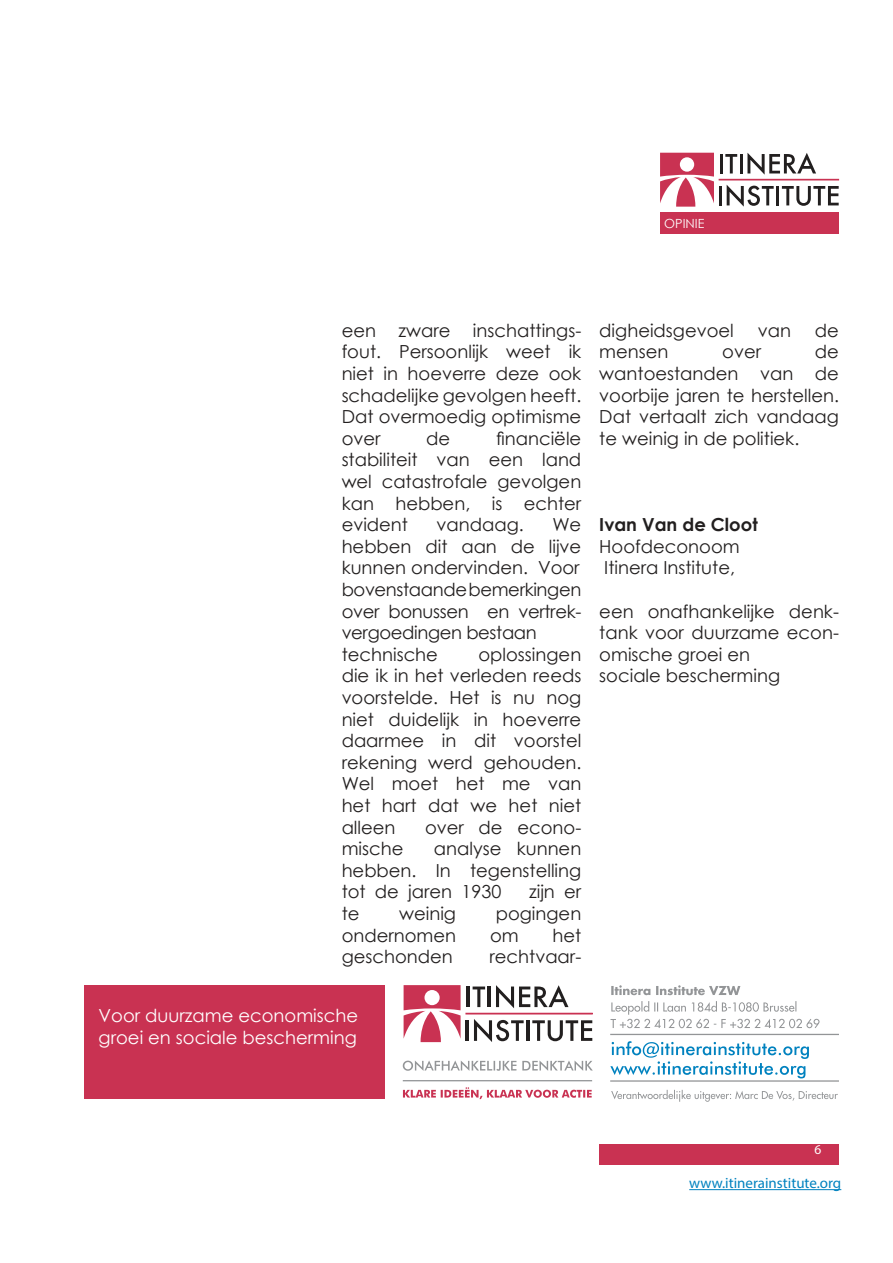
<style>
.page{position:relative;width:893px;height:1263px;background:#fff}
.page>*{position:absolute;margin:0;border:0;box-sizing:border-box;transform-origin:0 0}
.t1{font:18px/21.6px "Century Gothic";color:#221f1f;text-align:justify}
.t2{font:18px/21.6px "Century Gothic";letter-spacing:-.02em;color:#221f1f}
.t3{font:18px/21.6px "Century Gothic";color:#fff}
.t4{font:700 18px "Century Gothic";color:#221f1f}
.t5{font:15px "Myriad Pro";color:#0082bf}
.t6{font:13.5px "Myriad Pro";color:#fff}
.t7{font:12.6px "Century Gothic";color:#fff}
</style>
<div class="page">
<div style="left:599px;top:1144px;width:240px;height:21px;background:#c93252"></div>
<hr style="left:689px;top:1189px;width:152px;height:1px;background:#0082bf">
<div style="left:84px;top:985px;width:300px;height:114px;background:#c93252"></div>
<hr style="left:610px;top:1080px;width:229px;height:2px;background:#939597">
<hr style="left:610px;top:1034px;width:229px;height:1px;background:#939597">
<svg style="left:611px;top:1090px;width:227px;height:12px"></svg>
<svg style="left:610px;top:1041px;width:199px;height:37px"></svg>
<svg style="left:610px;top:1001px;width:209px;height:27px"></svg>
<svg style="left:611px;top:985px;width:129px;height:10px"></svg>
<svg style="left:404px;top:985px;width:57px;height:57px"></svg>
<hr style="left:467px;top:986px;width:3px;height:21px;background:#221f1f">
<svg style="left:473px;top:986px;width:12px;height:21px"></svg>
<hr style="left:488px;top:986px;width:3px;height:21px;background:#221f1f">
<svg style="left:496px;top:985px;width:72px;height:23px"></svg>
<hr style="left:466px;top:1020px;width:3px;height:21px;background:#221f1f">
<svg style="left:474px;top:1019px;width:50px;height:23px"></svg>
<hr style="left:526px;top:1020px;width:3px;height:21px;background:#221f1f">
<svg style="left:532px;top:1020px;width:60px;height:21px"></svg>
<div style="left:466px;top:1013px;width:127px;height:1px;border:1px solid #c93252"></div>
<hr style="left:403px;top:1080px;width:189px;height:1px;background:#939597">
<svg style="left:403px;top:1060px;width:190px;height:11px"></svg>
<svg style="left:403px;top:1087px;width:189px;height:12px"></svg>
<svg style="left:660px;top:153px;width:54px;height:54px"></svg>
<hr style="left:720px;top:154px;width:3px;height:19px;background:#221f1f">
<svg style="left:725px;top:154px;width:12px;height:19px"></svg>
<hr style="left:740px;top:154px;width:3px;height:19px;background:#221f1f">
<svg style="left:747px;top:153px;width:69px;height:22px"></svg>
<hr style="left:719px;top:186px;width:3px;height:19px;background:#221f1f">
<svg style="left:727px;top:185px;width:47px;height:22px"></svg>
<hr style="left:776px;top:186px;width:3px;height:19px;background:#221f1f">
<svg style="left:782px;top:186px;width:57px;height:20px"></svg>
<div style="left:719px;top:179px;width:120px;height:1px;border:1px solid #c93252"></div>
<div style="left:660px;top:212px;width:179px;height:22px;background:#c93252"></div>
<p class="t7" style="left:664px;top:218px;width:42px">OPINIE</p>
<p class="t1" style="left:342px;top:321px;width:241px">een zware inschattings&shy;fout. Persoonlijk weet ik niet in hoeverre deze ook schadelijke gevolgen heeft.<br>Dat overmoedig optimisme over</p>
<p class="t1" style="left:342px;top:427px;width:241px;text-indent:154px">financiële stabiliteit van een land wel catastrofale gevolgen kan hebben, is echter evident</p>
<p class="t1" style="left:426px;top:427px;width:26px">de</p>
<p class="t1" style="left:437px;top:515px;width:89px">vandaag.</p>
<p class="t2" style="left:342px;top:515px;width:241px;text-indent:211px">We hebben dit aan de lijve kunnen ondervinden. Voor bovenstaande bemerkingen over bonussen en vertrek&shy;vergoedingen bestaan technische</p>
<p class="t1" style="left:342px;top:645px;width:241px;text-indent:137px">oplossingen die ik in het verleden reeds voorstelde. Het is nu nog niet duidelijk in hoeverre daarmee in dit voorstel rekening werd gehouden.<br>Wel moet het me van het hart dat we het niet alleen</p>
<p class="t1" style="left:425px;top:818px;width:158px">over de econo-</p>
<p class="t1" style="left:342px;top:839px;width:63px">mische</p>
<p class="t1" style="left:342px;top:839px;width:241px;text-indent:92px">analyse kunnen hebben. In tegenstelling tot de jaren 1930</p>
<p class="t1" style="left:529px;top:882px;width:54px">zijn er</p>
<p class="t1" style="left:342px;top:904px;width:19px">te</p>
<p class="t1" style="left:399px;top:904px;width:58px">weinig</p>
<p class="t1" style="left:496px;top:904px;width:87px">pogingen</p>
<p class="t1" style="left:342px;top:926px;width:116px">ondernomen</p>
<p class="t1" style="left:490px;top:926px;width:30px">om</p>
<p class="t1" style="left:552px;top:926px;width:30px">het</p>
<p class="t1" style="left:342px;top:947px;width:113px">geschonden</p>
<p class="t1" style="left:489px;top:947px;width:93px">rechtvaar-</p>
<p class="t3" style="left:99px;top:1006px;width:261px">Voor duurzame economische groei en sociale bescherming</p>
<p class="t1" style="left:599px;top:321px;width:136px">digheidsgevoel</p>
<p class="t1" style="left:758px;top:321px;width:35px">van</p>
<p class="t1" style="left:815px;top:321px;width:26px">de</p>
<p class="t1" style="left:599px;top:342px;width:71px">mensen</p>
<p class="t1" style="left:722px;top:342px;width:40px">over</p>
<p class="t1" style="left:599px;top:342px;width:241px;text-indent:216px">de wantoestanden van de voorbije jaren te herstellen.<br>Dat vertaalt zich vandaag te weinig in de politiek.</p>
<p class="t4" style="left:599px;top:514px;width:160px">Ivan Van de Cloot</p>
<p class="t1" style="left:599px;top:537px;width:142px">Hoofdeconoom<br>Itinera Institute,</p>
<p class="t1" style="left:599px;top:602px;width:241px;text-align:left">een onafhankelijke denk&shy;tank voor duurzame econ&shy;omische groei en<br>sociale bescherming</p>
<p class="t6" style="left:814px;top:1141px;width:8px">6</p>
<p class="t5" style="left:689px;top:1178px;width:154px">www.itinerainstitute.org</p>
</div>
